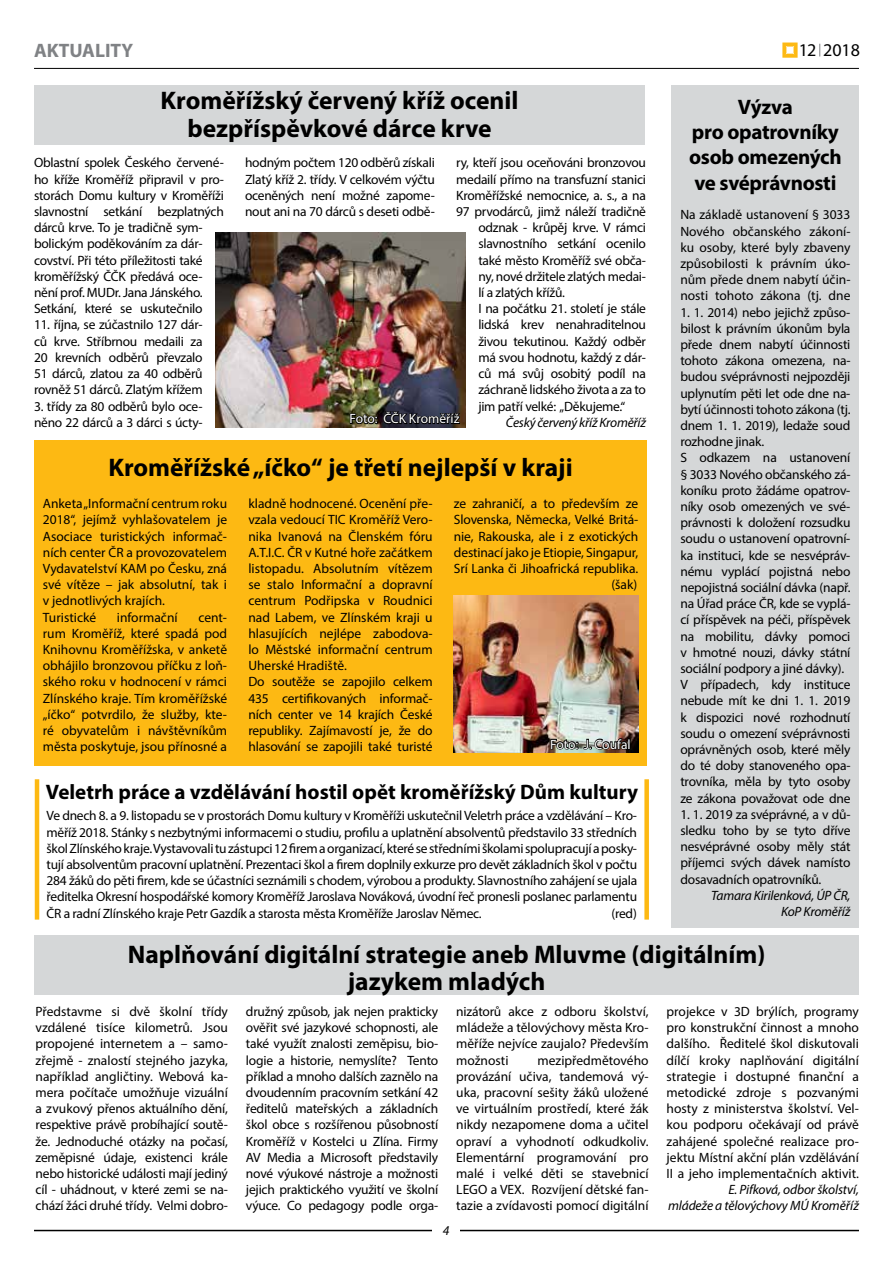
<style>
.page{position:relative;width:893px;height:1263px;background:#fff}
.page>*{position:absolute;margin:0;border:0;box-sizing:border-box;transform-origin:0 0}
.t1{font:700 25.5px/27px "Myriad Pro";color:#000;text-align:center}
.t2{font:700 21px/25.2px "Myriad Pro";letter-spacing:-.01em;color:#000;text-align:center}
.t3{font:700 19.5px "Myriad Pro";color:#808285}
.t4{font:18px "Myriad Pro";color:#000}
.t5{font:13.5px/16.2px "Myriad Pro";letter-spacing:-.015em;color:#000;text-align:justify}
.t6{font:italic 13.5px/16.2px "Myriad Pro";letter-spacing:-.015em;color:#000;text-align:right}
.t7{font:13.5px "Myriad Pro";color:#fff}
</style>
<div class="page">
<div style="left:672px;top:85px;width:187px;height:842px;background:#d5d7d8"></div>
<hr style="left:34px;top:1230px;width:825px;height:1px;background:#000">
<div style="left:433px;top:1225px;width:27px;height:10px;background:#fff"></div>
<hr style="left:34px;top:68px;width:825px;height:1px;background:#000">
<svg style="left:782px;top:43px;width:16px;height:15px"></svg>
<svg style="left:819px;top:44px;width:1px;height:12px"></svg>
<div style="left:34px;top:85px;width:611px;height:60px;background:#d5d7d8"></div>
<img style="left:215px;top:233px;width:251px;height:194px">
<div style="left:34px;top:440px;width:613px;height:325px;background:#fdb913"></div>
<img style="left:454px;top:596px;width:184px;height:157px">
<div style="left:34px;top:935px;width:825px;height:60px;background:#d5d7d8"></div>
<hr style="left:35px;top:779px;width:4px;height:140px;background:#fdb913">
<div style="left:644px;top:779px;width:5px;height:140px;background:#fdb913"></div>
<svg style="left:349px;top:411px;width:112px;height:17px;background:#272525"></svg>
<img style="left:550px;top:721px;width:80px;height:29px">
<h3 class="t3" style="left:34px;top:38px;width:101px">AKTUALITY</h3>
<h3 class="t4" style="left:799px;top:39px;width:63px">12 2018</h3>
<h1 class="t1" style="left:161px;top:87px;width:359px">Kroměřížský červený kříž ocenil bezpříspěvkové dárce krve</h1>
<p class="t5" style="left:34px;top:155px;width:191px;text-align:left">Oblastní spolek Českého červené&shy;ho kříže Kroměříž připravil v pro&shy;storách Domu kultury v Kroměříži slavnostní setkání bezplatných dárců krve. To je tradičně sym&shy;bolickým poděkováním za dár&shy;covství. Při této příležitosti také kroměřížský ČČK předává oce&shy;nění prof. MUDr. Jana Jánského.<br>Setkání, které se uskutečnilo</p>
<p class="t5" style="left:34px;top:317px;width:170px">11. října, se zúčastnilo 127 dár&shy;ců krve. Stříbrnou medaili za 20 krevních odběrů převzalo 51 dárců, zlatou za 40 odběrů rovněž 51 dárců. Zlatým křížem</p>
<p class="t5" style="left:34px;top:398px;width:170px">3. třídy za 80 odběrů bylo oce&shy;něno 22 dárců a 3 dárci s úcty-</p>
<h2 class="t2" style="left:689px;top:94px;width:154px">Výzva<br>pro opatrovníky osob omezených ve svéprávnosti</h2>
<p class="t5" style="left:680px;top:206px;width:172px">Na základě ustanovení § 3033<br>Nového občanského zákoní&shy;ku osoby, které byly zbaveny způsobilosti k právním úko&shy;nům přede dnem nabytí účin&shy;nosti tohoto zákona (tj. dne</p>
<p class="t5" style="left:680px;top:304px;width:172px;text-align:left">1. 1. 2014) nebo jejichž způso&shy;bilost k právním úkonům byla přede dnem nabytí účinnosti tohoto zákona omezena, na&shy;budou svéprávnosti nejpozději uplynutím pěti let ode dne na&shy;bytí účinnosti tohoto zákona (tj. dnem 1. 1. 2019), ledaže soud rozhodne jinak.<br>S odkazem na ustanovení § 3033 Nového občanského zá&shy;koníku proto žádáme opatrov&shy;níky osob omezených ve své&shy;právnosti k doložení rozsudku soudu o ustanovení opatrovní&shy;ka instituci, kde se nesvépráv&shy;nému vyplácí pojistná nebo nepojistná sociální dávka (např. na Úřad práce ČR, kde se vyplá&shy;cí příspěvek na péči, příspěvek na mobilitu, dávky pomoci v hmotné nouzi, dávky státní sociální podpory a jiné dávky).<br>V případech, kdy instituce nebude mít ke dni 1. 1. 2019 k dispozici nové rozhodnutí soudu o omezení svéprávnosti oprávněných osob, které měly do té doby stanoveného opa&shy;trovníka, měla by tyto osoby ze zákona považovat ode dne</p>
<p class="t5" style="left:680px;top:806px;width:172px">1. 1. 2019 za svéprávné, a v dů&shy;sledku toho by se tyto dříve nesvéprávné osoby měly stát příjemci svých dávek namísto dosavadních opatrovníků.</p>
<p class="t6" style="left:711px;top:887px;width:141px">Tamara Kirilenková, ÚP ČR,<br>KoP Kroměříž</p>
<p class="t5" style="left:245px;top:155px;width:191px">hodným počtem 120 odběrů získali Zlatý kříž 2. třídy. V celkovém výčtu oceněných není možné zapome&shy;nout ani na 70 dárců s deseti odbě-</p>
<p class="t5" style="left:456px;top:155px;width:191px">ry, kteří jsou oceňováni bronzovou</p>
<p class="t5" style="left:456px;top:171px;width:191px">medailí přímo na transfuzní stanici</p>
<p class="t5" style="left:456px;top:187px;width:191px">Kroměřížské nemocnice, a. s., a na</p>
<p class="t5" style="left:456px;top:203px;width:191px">97 prvodárců, jimž náleží tradičně</p>
<p class="t5" style="left:478px;top:219px;width:169px">odznak - krůpěj krve. V rámci</p>
<p class="t5" style="left:478px;top:236px;width:169px">slavnostního setkání ocenilo</p>
<p class="t5" style="left:478px;top:252px;width:169px">také město Kroměříž své obča-</p>
<p class="t5" style="left:478px;top:268px;width:169px">ny, nové držitele zlatých medai-</p>
<p class="t5" style="left:478px;top:284px;width:88px">lí a zlatých křížů.</p>
<p class="t5" style="left:478px;top:300px;width:169px">I na počátku 21. století je stále</p>
<p class="t5" style="left:478px;top:317px;width:169px">lidská krev nenahraditelnou</p>
<p class="t5" style="left:478px;top:333px;width:169px">živou tekutinou. Každý odběr</p>
<p class="t5" style="left:478px;top:349px;width:169px">má svou hodnotu, každý z dár-</p>
<p class="t5" style="left:478px;top:365px;width:169px">ců má svůj osobitý podíl na</p>
<p class="t5" style="left:478px;top:381px;width:169px">záchraně lidského života a za to</p>
<p class="t5" style="left:478px;top:398px;width:149px">jim patří velké: „Děkujeme.“</p>
<p class="t6" style="left:506px;top:414px;width:141px">Český červený kříž Kroměříž</p>
<p class="t7" style="left:350px;top:410px;width:112px">Foto: ČČK Kroměříž</p>
<h1 class="t1" style="left:108px;top:453px;width:466px">Kroměřížské „íčko“ je třetí nejlepší v kraji</h1>
<p class="t5" style="left:43px;top:495px;width:186px;text-align:left">Anketa „Informační centrum roku<br>2018“, jejímž vyhlašovatelem je<br>Asociace turistických informač&shy;ních center ČR a provozovatelem<br>Vydavatelství KAM po Česku, zná své vítěze – jak absolutní, tak i v jednotlivých krajích.<br>Turistické</p>
<p class="t5" style="left:248px;top:495px;width:186px;text-align:left">kladně hodnocené. Ocenění pře&shy;vzala vedoucí TIC Kroměříž Vero&shy;nika Ivanová na Členském fóru<br>A.T.I.C. ČR v Kutné hoře začátkem listopadu. Absolutním vítězem se stalo Informační a dopravní centrum Podřipska v Roudnici nad Labem, ve Zlínském kraji u hlasujících nejlépe zabodova&shy;lo Městské informační centrum<br>Uherské Hradiště.<br>Do soutěže se zapojilo celkem<br>435 certifikovaných informač&shy;ních center ve 14 krajích České republiky. Zajímavostí je, že do hlasování se zapojili také turisté</p>
<p class="t5" style="left:454px;top:495px;width:186px;text-align:right">ze zahraničí, a to především ze<br>Slovenska, Německa, Velké Britá&shy;nie, Rakouska, ale i z exotických destinací jako je Etiopie, Singapur,<br>Srí Lanka či Jihoafrická republika. (šak)</p>
<p class="t5" style="left:117px;top:609px;width:62px">informační</p>
<p class="t5" style="left:43px;top:609px;width:186px;text-indent:156px">cent&shy;rum Kroměříž, které spadá pod Knihovnu Kroměřížska, v anketě obhájilo bronzovou příčku z loň&shy;ského roku v hodnocení v rámci Zlínského kraje. Tím kroměřížské „íčko“ potvrdilo, že služby, kte&shy;ré obyvatelům i návštěvníkům města poskytuje, jsou přínosné a</p>
<p class="t7" style="left:550px;top:736px;width:82px">Foto: J. Coufal</p>
<h2 class="t2" style="left:46px;top:779px;width:594px">Veletrh práce a vzdělávání hostil opět kroměřížský Dům kultury</h2>
<p class="t5" style="left:47px;top:807px;width:592px">Ve dnech 8. a 9. listopadu se v prostorách Domu kultury v Kroměříži uskutečnil Veletrh práce a vzdělávání – Kro&shy;měříž 2018. Stánky s nezbytnými informacemi o studiu, profilu a uplatnění absolventů představilo 33 středních škol Zlínského kraje. Vystavovali tu zástupci 12 firem a organizací, které se středními školami spolupracují a posky&shy;tují absolventům pracovní uplatnění. Prezentaci škol a firem doplnily exkurze pro devět základních škol v počtu 284 žáků do pěti firem, kde se účastníci seznámili s chodem, výrobou a produkty. Slavnostního zahájení se ujala ředitelka Okresní hospodářské komory Kroměříž Jaroslava Nováková, úvodní řeč pronesli poslanec parlamentu ČR a radní Zlínského kraje Petr Gazdík a starosta města Kroměříže Jaroslav Němec.</p>
<p class="t5" style="left:612px;top:905px;width:27px">(red)</p>
<h1 class="t1" style="left:128px;top:940px;width:639px">Naplňování digitální strategie aneb Mluvme (digitálním) jazykem mladých</h1>
<p class="t5" style="left:36px;top:1003px;width:194px">Představme si dvě školní třídy vzdálené tisíce kilometrů. Jsou propojené internetem a – samo&shy;zřejmě - znalostí stejného jazyka, například angličtiny. Webová ka&shy;mera počítače umožňuje vizuální a zvukový přenos aktuálního dění, respektive právě probíhající soutě&shy;že. Jednoduché otázky na počasí, zeměpisné údaje, existenci krále nebo historické události mají jediný cíl - uhádnout, v které zemi se na&shy;chází žáci druhé třídy. Velmi dobro-</p>
<p class="t5" style="left:246px;top:1003px;width:194px">družný způsob, jak nejen prakticky ověřit své jazykové schopnosti, ale také využít znalosti zeměpisu, bio&shy;logie a historie, nemyslíte? Tento příklad a mnoho dalších zaznělo na dvoudenním pracovním setkání 42 ředitelů mateřských a základních škol obce s rozšířenou působností Kroměříž v Kostelci u Zlína. Firmy AV Media a Microsoft představily nové výukové nástroje a možnosti jejich praktického využití ve školní výuce. Co pedagogy podle orga-</p>
<p class="t5" style="left:456px;top:1003px;width:194px">nizátorů akce z odboru školství, mládeže a tělovýchovy města Kro&shy;měříže nejvíce zaujalo? Především možnosti</p>
<p class="t5" style="left:667px;top:1003px;width:194px">projekce v 3D brýlích, programy pro konstrukční činnost a mnoho dalšího. Ředitelé škol diskutovali dílčí kroky naplňování digitální strategie i dostupné finanční a metodické zdroje s pozvanými hosty z ministerstva školství. Vel&shy;kou podporu očekávají od právě zahájené společné realizace pro&shy;jektu Místní akční plán vzdělávání II a jeho implementačních aktivit.</p>
<p class="t6" style="left:668px;top:1181px;width:192px">E. Pifková, odbor školství,<br>mládeže a tělovýchovy MÚ Kroměříž</p>
<p class="t5" style="left:456px;top:1052px;width:194px;text-indent:81px">mezipředmětového provázání učiva, tandemová vý&shy;uka, pracovní sešity žáků uložené ve virtuálním prostředí, které žák nikdy nezapomene doma a učitel opraví a vyhodnotí odkudkoliv.<br>Elementární programování pro malé i velké děti se stavebnicí LEGO a VEX. Rozvíjení dětské fan&shy;tazie a zvídavosti pomocí digitální</p>
<p class="t6" style="left:443px;top:1222px;width:8px">4</p>
</div>
